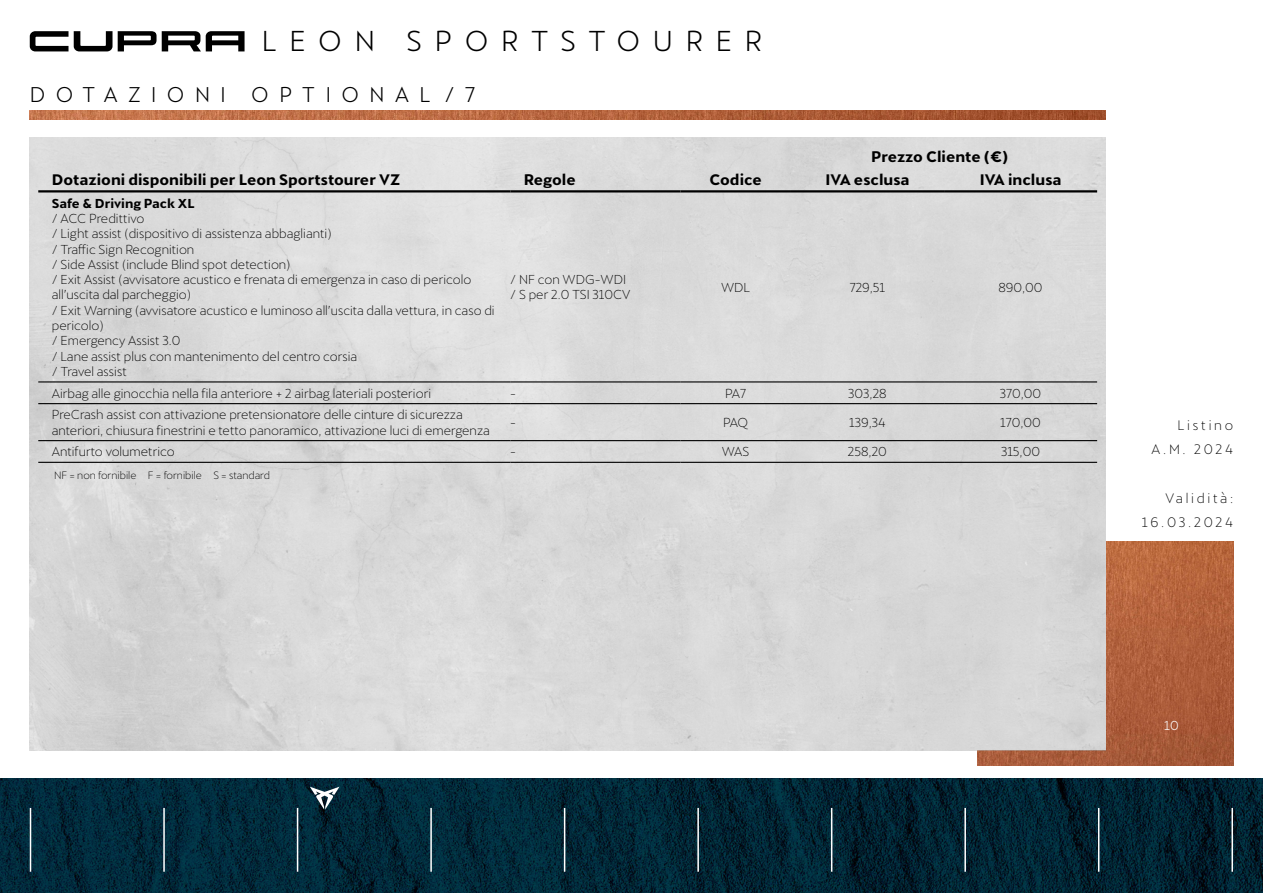
<style>
.page{position:relative;width:1263px;height:893px;background:#fff}
.page>*{position:absolute;margin:0;border:0;box-sizing:border-box;transform-origin:0 0}
.t1{font:28.35px "Cupra";letter-spacing:.45em;color:#000}
.t2{font:21px "Cupra";letter-spacing:.5em;color:#000}
.t3{font:700 15px "Cupra";color:#000}
.t4{font:300 13.5px/24px "Cupra";letter-spacing:.2em;color:#000;text-align:right}
.t5{font:300 12.75px/15.3px "Cupra";color:#000}
.t6{font:700 12.75px "Cupra";color:#000}
.t7{font:12.75px "Cupra";color:#fff}
.t8{font:300 10.5px "Cupra";color:#000}
</style>
<div class="page">
<img style="left:977px;top:542px;width:256px;height:223px">
<img style="left:30px;top:111px;width:1076px;height:8px">
<img style="left:30px;top:138px;width:1076px;height:612px">
<img style="left:0;top:778px;width:1263px;height:115px">
<hr style="left:30px;top:808px;width:1px;height:64px;background:#fff">
<hr style="left:163px;top:808px;width:2px;height:64px;background:#fff">
<hr style="left:297px;top:808px;width:1px;height:64px;background:#fff">
<hr style="left:430px;top:808px;width:2px;height:64px;background:#fff">
<hr style="left:564px;top:808px;width:1px;height:64px;background:#fff">
<hr style="left:697px;top:808px;width:2px;height:64px;background:#fff">
<hr style="left:831px;top:808px;width:1px;height:64px;background:#fff">
<hr style="left:964px;top:808px;width:2px;height:64px;background:#fff">
<hr style="left:1098px;top:808px;width:1px;height:64px;background:#fff">
<hr style="left:1231px;top:808px;width:2px;height:64px;background:#fff">
<svg style="left:310px;top:787px;width:29px;height:22px"></svg>
<svg style="left:30px;top:31px;width:215px;height:20px"></svg>
<hr style="left:38px;top:190px;width:472px;height:2px;background:#000">
<hr style="left:510px;top:190px;width:170px;height:2px;background:#000">
<hr style="left:680px;top:190px;width:111px;height:2px;background:#000">
<hr style="left:791px;top:190px;width:153px;height:2px;background:#000">
<hr style="left:944px;top:190px;width:153px;height:2px;background:#000">
<hr style="left:791px;top:381px;width:153px;height:1px;background:#000">
<hr style="left:38px;top:381px;width:472px;height:1px;background:#000">
<hr style="left:510px;top:381px;width:170px;height:1px;background:#000">
<hr style="left:680px;top:381px;width:111px;height:1px;background:#000">
<hr style="left:791px;top:403px;width:153px;height:1px;background:#000">
<hr style="left:944px;top:381px;width:153px;height:1px;background:#000">
<hr style="left:38px;top:403px;width:472px;height:1px;background:#000">
<hr style="left:510px;top:403px;width:170px;height:1px;background:#000">
<hr style="left:680px;top:403px;width:111px;height:1px;background:#000">
<hr style="left:791px;top:440px;width:153px;height:1px;background:#000">
<hr style="left:944px;top:403px;width:153px;height:1px;background:#000">
<hr style="left:38px;top:440px;width:472px;height:1px;background:#000">
<hr style="left:510px;top:440px;width:170px;height:1px;background:#000">
<hr style="left:680px;top:440px;width:111px;height:1px;background:#000">
<hr style="left:38px;top:462px;width:472px;height:1px;background:#000">
<hr style="left:510px;top:462px;width:170px;height:1px;background:#000">
<hr style="left:680px;top:462px;width:111px;height:1px;background:#000">
<hr style="left:791px;top:462px;width:153px;height:1px;background:#000">
<hr style="left:944px;top:462px;width:153px;height:1px;background:#000">
<hr style="left:944px;top:440px;width:153px;height:1px;background:#000">
<h1 class="t1" style="left:262px;top:16px;width:502px">LEON SPORTSTOURER</h1>
<h2 class="t2" style="left:30px;top:76px;width:402px">DOTAZIONI OPTIONAL</h2>
<h2 class="t2" style="left:444px;top:76px;width:32px">/ 7</h2>
<p class="t3" style="left:871px;top:148px;width:139px">Prezzo Cliente (€)</p>
<p class="t3" style="left:52px;top:171px;width:350px">Dotazioni disponibili per Leon Sportstourer VZ</p>
<p class="t3" style="left:524px;top:171px;width:54px">Regole</p>
<p class="t3" style="left:709px;top:171px;width:54px">Codice</p>
<p class="t3" style="left:825px;top:171px;width:85px">IVA esclusa</p>
<p class="t3" style="left:980px;top:171px;width:83px">IVA inclusa</p>
<p class="t6" style="left:52px;top:196px;width:144px">Safe &amp; Driving Pack XL</p>
<p class="t5" style="left:52px;top:209px;width:444px">/ ACC Predittivo<br>/ Light assist (dispositivo di assistenza abbaglianti)<br>/ Traffic Sign Recognition<br>/ Side Assist (include Blind spot detection)<br>/ Exit Assist (avvisatore acustico e frenata di emergenza in caso di pericolo all’uscita dal parcheggio)<br>/ Exit Warning (avvisatore acustico e luminoso all’uscita dalla vettura, in caso di pericolo)<br>/ Emergency Assist 3.0<br>/ Lane assist plus con mantenimento del centro corsia<br>/ Travel assist</p>
<p class="t5" style="left:510px;top:270px;width:122px">/ NF con WDG-WDI / S per 2.0 TSI 310CV</p>
<p class="t5" style="left:721px;top:278px;width:31px">WDL</p>
<p class="t5" style="left:850px;top:278px;width:37px">729,51</p>
<p class="t5" style="left:998px;top:278px;width:46px">890,00</p>
<p class="t5" style="left:52px;top:383px;width:381px">Airbag alle ginocchia nella fila anteriore + 2 airbag lateriali posteriori</p>
<p class="t5" style="left:510px;top:383px;width:7px">-</p>
<p class="t5" style="left:725px;top:383px;width:22px">PA7</p>
<p class="t5" style="left:848px;top:383px;width:40px">303,28</p>
<p class="t5" style="left:1000px;top:383px;width:43px">370,00</p>
<p class="t5" style="left:52px;top:405px;width:440px">PreCrash assist con attivazione pretensionatore delle cinture di sicurezza anteriori, chiusura finestrini e tetto panoramico, attivazione luci di emergenza</p>
<p class="t5" style="left:510px;top:413px;width:7px">-</p>
<p class="t5" style="left:723px;top:413px;width:27px">PAQ</p>
<p class="t5" style="left:849px;top:413px;width:38px">139,34</p>
<p class="t5" style="left:1000px;top:413px;width:42px">170,00</p>
<p class="t5" style="left:52px;top:442px;width:125px">Antifurto volumetrico</p>
<p class="t5" style="left:510px;top:442px;width:7px">-</p>
<p class="t5" style="left:722px;top:442px;width:29px">WAS</p>
<p class="t5" style="left:848px;top:442px;width:40px">258,20</p>
<p class="t5" style="left:1001px;top:442px;width:41px">315,00</p>
<p class="t8" style="left:54px;top:466px;width:217px">NF = non fornibile F = fornibile S = standard</p>
<p class="t4" style="left:1151px;top:411px;width:83px">Listino<br>A.M. 2024</p>
<p class="t4" style="left:1142px;top:484px;width:93px">Validità:<br>16.03.2024</p>
<p class="t7" style="left:1164px;top:714px;width:16px">10</p>
</div>
